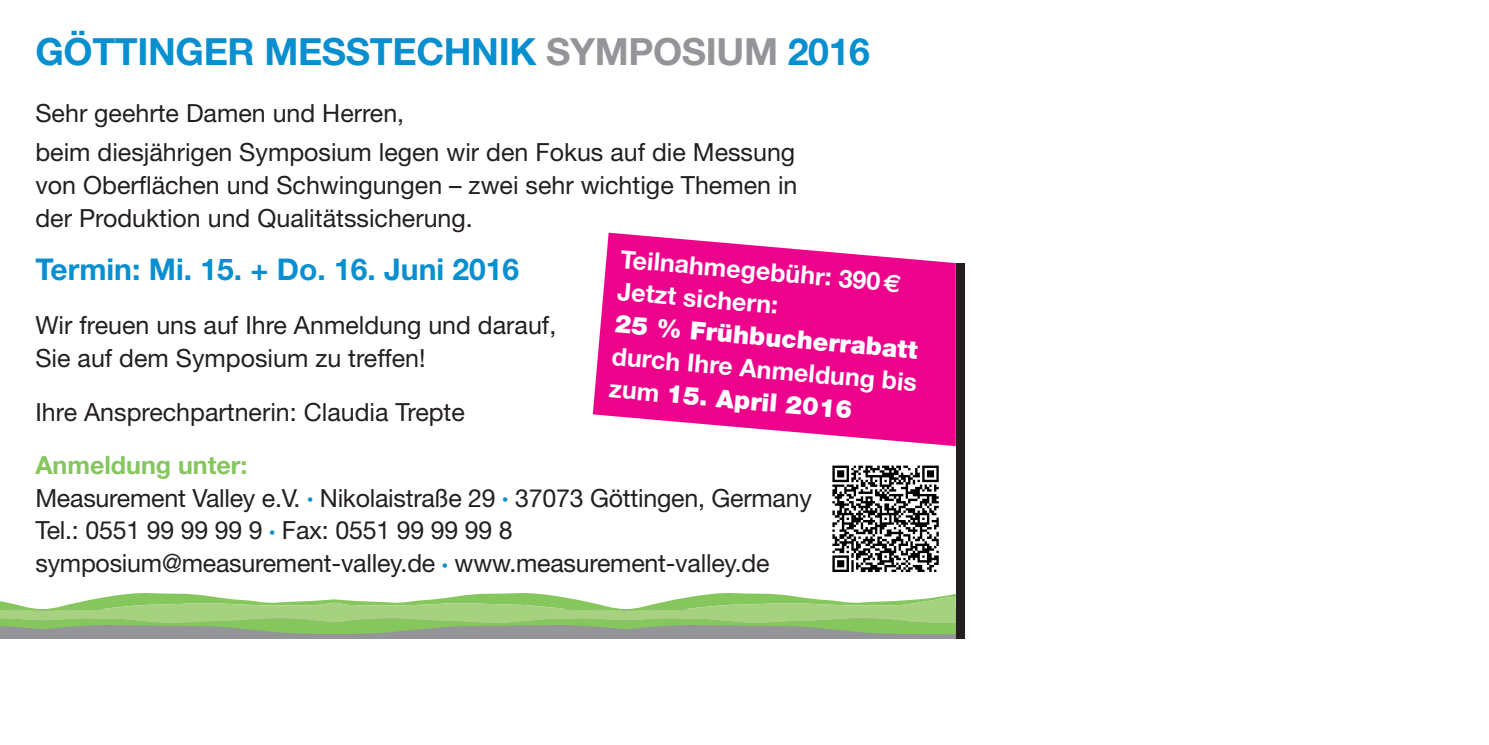
<style>
.page{position:relative;width:1489px;height:745px;background:#fff}
.page>*{position:absolute;margin:0;border:0;box-sizing:border-box;transform-origin:0 0}
.t1{font:700 37.5px "Helvetica Neue";letter-spacing:-.01em;color:#088fd0}
.t2{font:700 30px "Helvetica Neue";color:#088fd0}
.t3{font:25px/32.5px "Helvetica Neue";color:#231f20}
.t4{font:700 25px/32.5px "Helvetica Neue";color:#fff}
.t5{font:900 25px "Helvetica Neue";color:#fff}
.s1{color:#939598}
.s2{font-weight:700;color:#85c65d}
.s3{font-size:12.5px;color:#088fd0}
.s4{font-family:"Euro Sans"}
.s5{font-weight:900}
</style>
<div class="page">
<div style="left:955px;top:263px;width:9px;height:375px;background:#231f20"></div>
<div style="left:334px;top:609px;width:621px;height:29px;background:#939598"></div>
<div style="left:0;top:609px;width:334px;height:29px;background:#939598"></div>
<svg style="left:0;top:593px;width:955px;height:41px"></svg>
<svg style="left:592px;top:232px;width:363px;height:214px;fill:#ed028c"></svg>
<svg style="left:832px;top:465px;width:106px;height:106px"></svg>
<p class="t1" style="left:35px;top:28px;width:836px">GÖTTINGER MESSTECHNIK <span class="s1">SYMPOSIUM</span> 2016</p>
<p class="t3" style="left:35px;top:96px;width:370px">Sehr geehrte Damen und Herren,</p>
<p class="t3" style="left:35px;top:136px;width:763px;text-align:justify">beim diesjährigen Symposium legen wir den Fokus auf die Messung von Oberflächen und Schwingungen – zwei sehr wichtige Themen in der Produktion und Qualitätssicherung.</p>
<p class="t2" style="left:35px;top:251px;width:485px">Termin: Mi. 15. + Do. 16. Juni 2016</p>
<p class="t3" style="left:35px;top:308px;width:522px">Wir freuen uns auf Ihre Anmeldung und darauf,<br>Sie auf dem Symposium zu treffen!</p>
<p class="t3" style="left:35px;top:395px;width:431px">Ihre Ansprechpartnerin: Claudia Trepte</p>
<p class="t3" style="left:35px;top:448px;width:778px"><span class="s2">Anmeldung unter:<br></span>Measurement Valley e.V. <span class="s3">•</span> Nikolaistraße 29 <span class="s3">•</span> 37073 Göttingen, Germany Tel.: 0551 99 99 99 9 <span class="s3">•</span> Fax: 0551 99 99 99 8 symposium@measurement-valley.de <span class="s3">•</span> www.measurement-valley.de</p>
<p class="t4" style="left:622px;top:242px;width:283px;rotate:5deg">Teilnahmegebühr: 390<span class="s4">€</span></p>
<p class="t4" style="left:619px;top:274px;width:163px;rotate:5deg">Jetzt sichern:</p>
<p class="t5" style="left:616px;top:308px;width:305px;rotate:5deg">25 % Frühbucherrabatt</p>
<p class="t4" style="left:613px;top:339px;width:307px;rotate:5deg">durch Ihre Anmeldung bis zum <span class="s5">15. April 2016</span></p>
</div>
